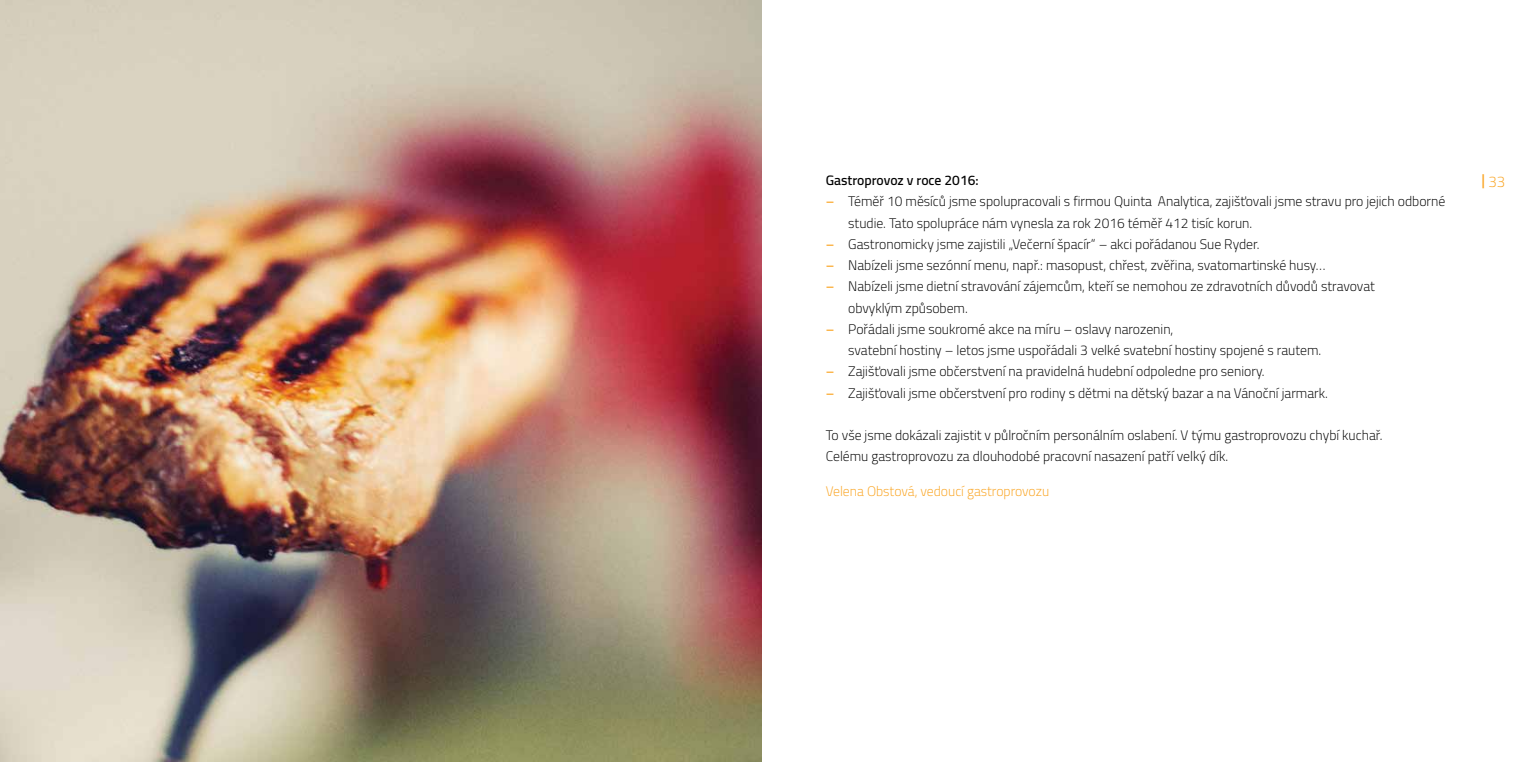
<style>
.page{position:relative;width:1524px;height:762px;background:#fff}
.page>*{position:absolute;margin:0;border:0;box-sizing:border-box;transform-origin:0 0}
.t1{font:300 15px "Cairo";color:#faa421}
.t2{font:300 13.75px/21.2px "Cairo";color:#000}
.t3{font:300 13.75px "Cairo";color:#faa421}
.t4{font:600 13.75px "Cairo";color:#000}
.s1{font-weight:600}
.s2{font-weight:600;color:#faa421}
</style>
<div class="page">
<img style="left:0;top:0;width:762px;height:762px">
<p class="t4" style="left:826px;top:169px;width:154px">Gastroprovoz v roce 2016:</p>
<p class="t1" style="left:1481px;top:169px;width:25px"><span class="s1">|</span> 33</p>
<p class="t2" style="left:848px;top:191px;width:598px;text-indent:-22px"><span class="s2">–</span> Téměř 10 měsíců jsme spolupracovali s firmou Quinta Analytica, zajišťovali jsme stravu pro jejich odborné studie. Tato spolupráce nám vynesla za rok 2016 téměř 412 tisíc korun.</p>
<p class="t2" style="left:826px;top:233px;width:435px"><span class="s2">–</span> Gastronomicky jsme zajistili „Večerní špacír“ – akci pořádanou Sue Ryder.</p>
<p class="t2" style="left:826px;top:254px;width:501px"><span class="s2">–</span> Nabízeli jsme sezónní menu, např.: masopust, chřest, zvěřina, svatomartinské husy…</p>
<p class="t2" style="left:848px;top:276px;width:528px;text-indent:-22px"><span class="s2">–</span> Nabízeli jsme dietní stravování zájemcům, kteří se nemohou ze zdravotních důvodů stravovat obvyklým způsobem.</p>
<p class="t2" style="left:848px;top:318px;width:474px;text-indent:-22px"><span class="s2">–</span> Pořádali jsme soukromé akce na míru – oslavy narozenin,<br>svatební hostiny – letos jsme uspořádali 3 velké svatební hostiny spojené s rautem.</p>
<p class="t2" style="left:826px;top:361px;width:440px"><span class="s2">–</span> Zajišťovali jsme občerstvení na pravidelná hudební odpoledne pro seniory.</p>
<p class="t2" style="left:826px;top:382px;width:504px"><span class="s2">–</span> Zajišťovali jsme občerstvení pro rodiny s dětmi na dětský bazar a na Vánoční jarmark.</p>
<p class="t2" style="left:826px;top:424px;width:558px">To vše jsme dokázali zajistit v půlročním personálním oslabení. V týmu gastroprovozu chybí kuchař.<br>Celému gastroprovozu za dlouhodobé pracovní nasazení patří velký dík.</p>
<p class="t3" style="left:826px;top:480px;width:225px">Velena Obstová, vedoucí gastroprovozu</p>
</div>
